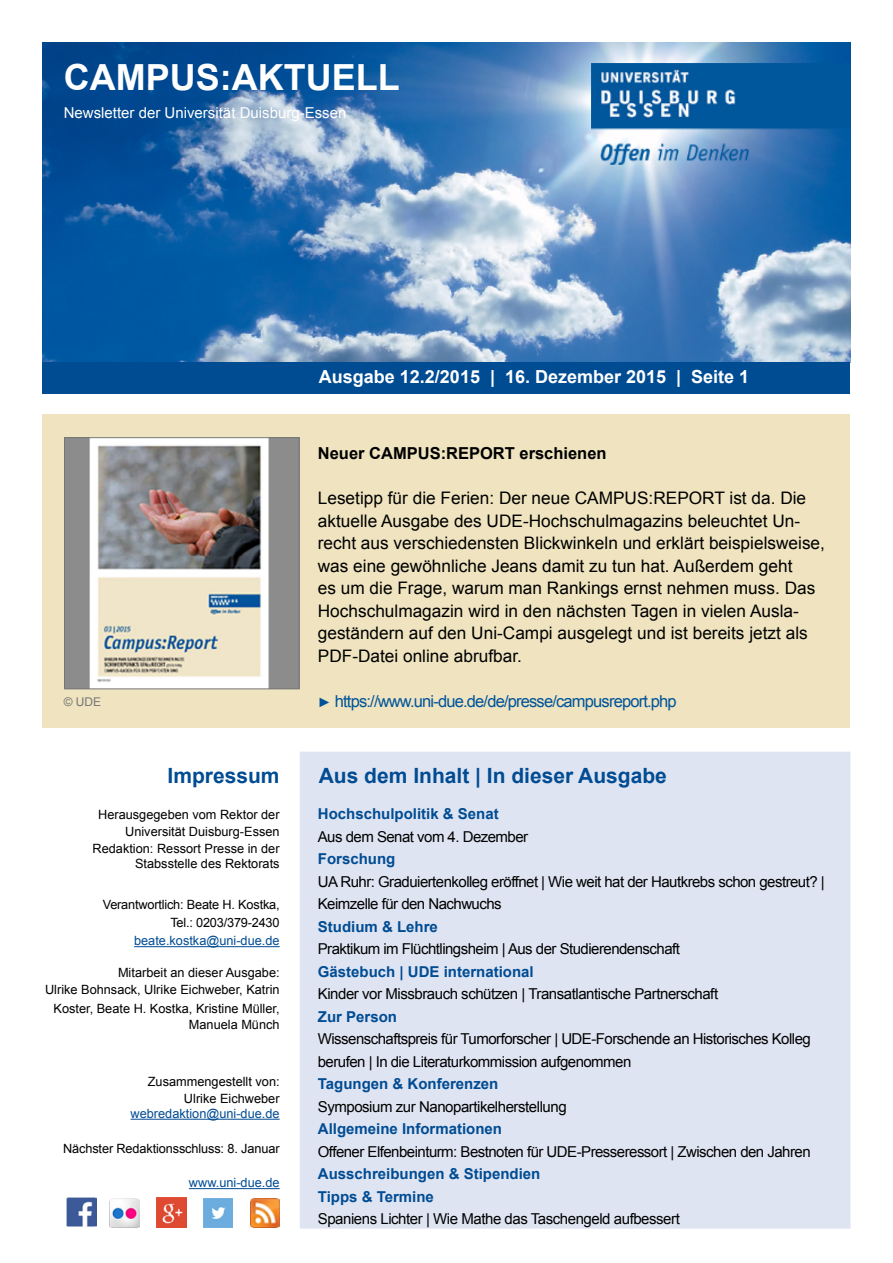
<style>
.page{position:relative;width:893px;height:1263px;background:#fff}
.page>*{position:absolute;margin:0;border:0;box-sizing:border-box;transform-origin:0 0}
.t1{font:700 36px "Arial";color:#fff}
.t2{font:700 21px "Arial";color:#004c93}
.t3{font:700 18px "Arial";color:#fff}
.t4{font:17.25px/22.5px "Arial";color:#000}
.t5{font:16.5px "Arial";letter-spacing:-.05em;color:#00539b}
.t6{font:700 16.5px "Arial";color:#000}
.t7{font:15px/22.5px "Arial";letter-spacing:-.035em;color:#000}
.t8{font:700 15px/22.5px "Arial";color:#004c93}
.t9{font:15px "Arial";color:#fff}
.t10{font:12.75px/16.8px "Arial";color:#000;text-align:right}
.t11{font:12.75px "Arial";color:#004c93}
.t12{font:12px "Arial";color:#767676}
.s1{font-size:13.5px}
</style>
<div class="page">
<img style="left:43px;top:43px;width:807px;height:319px">
<div style="left:43px;top:362px;width:807px;height:32px;background:#004c93"></div>
<div style="left:301px;top:752px;width:549px;height:476px;background:#dfe4f2"></div>
<div style="left:43px;top:414px;width:807px;height:314px;background:#efe4bf"></div>
<img style="left:66px;top:439px;width:231px;height:248px">
<div style="left:64px;top:437px;width:235px;height:252px;border:1px solid #767676"></div>
<img style="left:591px;top:64px;width:259px;height:100px">
<hr style="left:134px;top:946px;width:146px;height:1px;background:#004c93">
<hr style="left:131px;top:1119px;width:149px;height:1px;background:#004c93">
<hr style="left:189px;top:1188px;width:91px;height:1px;background:#004c93">
<img style="left:67px;top:1197px;width:29px;height:30px">
<img style="left:203px;top:1198px;width:30px;height:29px">
<img style="left:250px;top:1198px;width:30px;height:29px">
<img style="left:110px;top:1198px;width:29px;height:29px">
<img style="left:156px;top:1197px;width:30px;height:30px">
<h1 class="t1" style="left:64px;top:53px;width:337px">CAMPUS:AKTUELL</h1>
<p class="t9" style="left:64px;top:103px;width:284px">Newsletter der Universität Duisburg-Essen</p>
<p class="t3" style="left:319px;top:365px;width:432px">Ausgabe 12.2/2015 | 16. Dezember 2015 | Seite 1</p>
<p class="t6" style="left:318px;top:442px;width:290px">Neuer CAMPUS:REPORT erschienen</p>
<p class="t4" style="left:318px;top:487px;width:509px">Lesetipp für die Ferien: Der neue CAMPUS:REPORT ist da. Die aktuelle Ausgabe des UDE-Hochschulmagazins beleuchtet Un&shy;recht aus verschiedensten Blickwinkeln und erklärt beispielsweise, was eine gewöhnliche Jeans damit zu tun hat. Außerdem geht<br>es um die Frage, warum man Rankings ernst nehmen muss. Das Hochschulmagazin wird in den nächsten Tagen in vielen Ausla&shy;geständern auf den Uni-Campi ausgelegt und ist bereits jetzt als PDF-Datei online abrufbar.</p>
<p class="t12" style="left:64px;top:694px;width:39px">© UDE</p>
<p class="t5" style="left:318px;top:690px;width:360px"><span class="s1">►</span> https://www.uni-due.de/de/presse/campusreport.php</p>
<h2 class="t2" style="left:168px;top:762px;width:114px">Impressum</h2>
<p class="t10" style="left:93px;top:806px;width:189px">Herausgegeben vom Rektor der<br>Universität Duisburg-Essen<br>Redaktion: Ressort Presse in der</p>
<p class="t10" style="left:135px;top:855px;width:146px">Stabsstelle des Rektorats</p>
<p class="t10" style="left:103px;top:895px;width:178px;line-height:18.3px">Verantwortlich: Beate H. Kostka,<br>Tel.: 0203/379-2430</p>
<p class="t11" style="left:134px;top:932px;width:147px">beate.kostka@uni-due.de</p>
<p class="t10" style="left:45px;top:964px;width:236px">Mitarbeit an dieser Ausgabe:<br>Ulrike Bohnsack, Ulrike Eichweber, Katrin</p>
<p class="t10" style="left:54px;top:1001px;width:228px;line-height:15.3px">Koster, Beate H. Kostka, Kristine Müller,<br>Manuela Münch</p>
<p class="t10" style="left:148px;top:1073px;width:133px">Zusammengestellt von:<br>Ulrike Eichweber</p>
<p class="t11" style="left:131px;top:1105px;width:151px">webredaktion@uni-due.de</p>
<p class="t10" style="left:63px;top:1140px;width:218px">Nächster Redaktionsschluss: 8. Januar</p>
<p class="t11" style="left:189px;top:1174px;width:92px">www.uni-due.de</p>
<h2 class="t2" style="left:319px;top:762px;width:350px">Aus dem Inhalt | In dieser Ausgabe</h2>
<p class="t8" style="left:318px;top:803px;width:182px">Hochschulpolitik &amp; Senat</p>
<p class="t7" style="left:318px;top:825px;width:212px">Aus dem Senat vom 4. Dezember</p>
<p class="t8" style="left:318px;top:848px;width:79px">Forschung</p>
<p class="t7" style="left:318px;top:870px;width:508px">UA Ruhr: Graduiertenkolleg eröffnet | Wie weit hat der Hautkrebs schon gestreut? |<br>Keimzelle für den Nachwuchs</p>
<p class="t8" style="left:318px;top:915px;width:122px">Studium &amp; Lehre</p>
<p class="t7" style="left:318px;top:938px;width:364px">Praktikum im Flüchtlingsheim | Aus der Studierendenschaft</p>
<p class="t8" style="left:318px;top:960px;width:217px">Gästebuch | UDE international</p>
<p class="t7" style="left:318px;top:983px;width:402px">Kinder vor Missbrauch schützen | Transatlantische Partnerschaft</p>
<p class="t8" style="left:318px;top:1005px;width:81px">Zur Person</p>
<p class="t7" style="left:318px;top:1028px;width:495px">Wissenschaftspreis für Tumorforscher | UDE-Forschende an Historisches Kolleg berufen | In die Literaturkommission aufgenommen</p>
<p class="t8" style="left:318px;top:1073px;width:182px">Tagungen &amp; Konferenzen</p>
<p class="t7" style="left:318px;top:1095px;width:250px">Symposium zur Nanopartikelherstellung</p>
<p class="t8" style="left:318px;top:1118px;width:186px">Allgemeine Informationen</p>
<p class="t7" style="left:318px;top:1140px;width:494px">Offener Elfenbeinturm: Bestnoten für UDE-Presseressort | Zwischen den Jahren</p>
<p class="t8" style="left:318px;top:1163px;width:224px">Ausschreibungen &amp; Stipendien<br>Tipps &amp; Termine</p>
<p class="t7" style="left:318px;top:1208px;width:364px">Spaniens Lichter | Wie Mathe das Taschengeld aufbessert</p>
</div>
